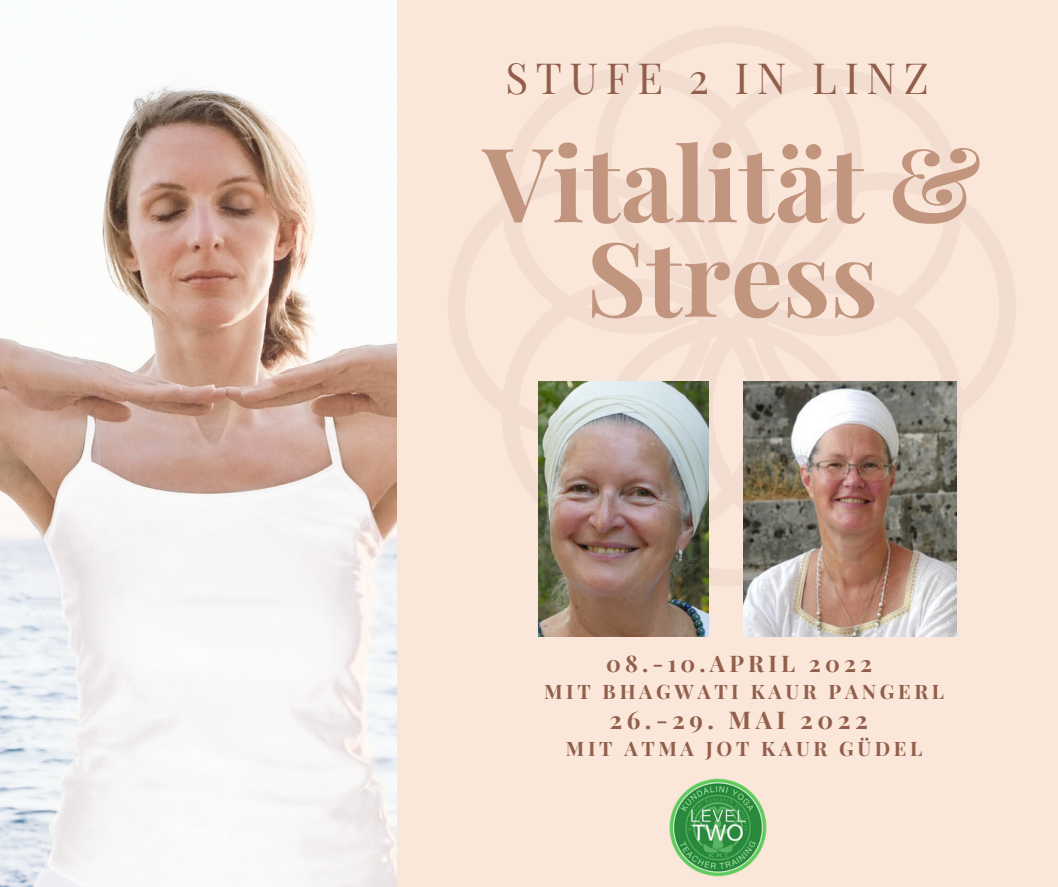
<style>
.page{position:relative;width:1058px;height:887px;background:#fff}
.page>*{position:absolute;margin:0;border:0;box-sizing:border-box;transform-origin:0 0}
.t1{font:700 103.05px/94.5px "Playfair Display";color:#c2957f;text-align:center}
.t2{font:42px "Playfair Display";letter-spacing:.18em;color:#915f4b}
.t3{font:700 24.45px "Playfair Display";letter-spacing:.18em;color:#915f4b}
.t4{font:700 22.95px "Playfair Display";letter-spacing:.18em;color:#915f4b}
.t5{font:700 19.95px "Playfair Display";letter-spacing:.18em;color:#915f4b}
</style>
<div class="page">
<div style="left:0;top:0;width:1058px;height:886px;background:#fae7da"></div>
<img style="left:0;top:0;width:396px;height:886px">
<svg style="left:695px;top:381px;width:262px;height:173px"></svg>
<img style="left:744px;top:382px;width:212px;height:254px">
<img style="left:538px;top:382px;width:170px;height:254px">
<img style="left:669px;top:778px;width:98px;height:99px">
<p class="t2" style="left:505px;top:48px;width:425px">STUFE 2 IN LINZ</p>
<p class="t1" style="left:483px;top:132px;width:499px">Vitalität &amp;<br>Stress</p>
<p class="t4" style="left:606px;top:647px;width:268px">08.-10.APRIL 2022</p>
<p class="t5" style="left:544px;top:677px;width:401px">MIT BHAGWATI KAUR PANGERL</p>
<p class="t3" style="left:609px;top:702px;width:260px">26.-29. MAI 2022</p>
<p class="t5" style="left:566px;top:734px;width:358px">MIT ATMA JOT KAUR GÜDEL</p>
</div>
